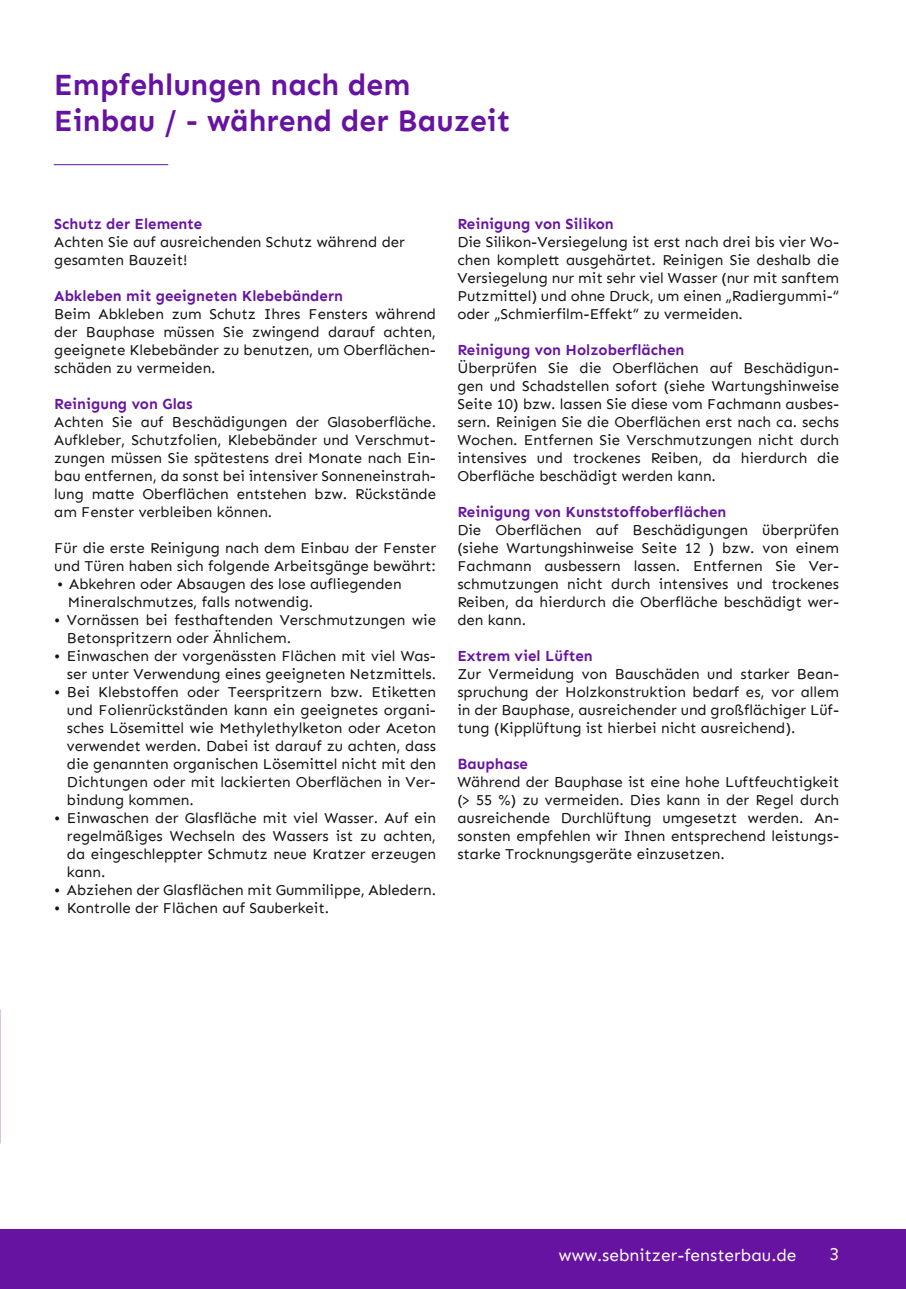
<style>
.page{position:relative;width:906px;height:1289px;background:#fff}
.page>*{position:absolute;margin:0;border:0;box-sizing:border-box;transform-origin:0 0}
.t1{font:700 30px/36px "Sen";color:#6713a2}
.t2{font:18px "Sen";color:#fff}
.t3{font:17.25px "Sen";color:#fff}
.t4{font:15px/18px "Sen";color:#131413;text-align:justify}
.t5{font:700 15px "Sen";color:#6713a2}
</style>
<div class="page">
<div style="left:0;top:1229px;width:906px;height:59px;background:#6713a2"></div>
<hr style="left:54px;top:164px;width:114px;height:1px;background:#6713a2">
<h1 class="t1" style="left:54px;top:67px;width:458px">Empfehlungen nach dem<br>Einbau / - während der Bauzeit</h1>
<p class="t5" style="left:54px;top:215px;width:150px">Schutz der Elemente</p>
<p class="t4" style="left:54px;top:233px;width:352px">Achten Sie auf ausreichenden Schutz während der gesamten Bauzeit!</p>
<p class="t5" style="left:54px;top:287px;width:290px">Abkleben mit geeigneten Klebebändern</p>
<p class="t4" style="left:54px;top:305px;width:383px">Beim Abkleben zum Schutz Ihres Fensters während der Bauphase müssen Sie zwingend darauf achten, geeignete Klebebänder zu benutzen, um Oberflächen&shy;schäden zu vermeiden.</p>
<p class="t5" style="left:54px;top:395px;width:140px">Reinigung von Glas</p>
<p class="t4" style="left:54px;top:413px;width:383px">Achten Sie auf Beschädigungen der Glasoberfläche.<br>Aufkleber, Schutzfolien, Klebebänder und Verschmut&shy;zungen müssen Sie spätestens drei Monate nach Ein&shy;bau entfernen, da sonst bei intensiver Sonneneinstrah&shy;lung matte Oberflächen entstehen bzw. Rückstände am Fenster verbleiben können.</p>
<p class="t4" style="left:54px;top:539px;width:383px">Für die erste Reinigung nach dem Einbau der Fenster und Türen haben sich folgende Arbeitsgänge bewährt:</p>
<p class="t4" style="left:68px;top:575px;width:335px;text-indent:-10px">• Abkehren oder Absaugen des lose aufliegenden<br>Mineralschmutzes, falls notwendig.</p>
<p class="t4" style="left:67px;top:611px;width:370px;text-indent:-13px">• Vornässen bei festhaftenden Verschmutzungen wie<br>Betonspritzern oder Ähnlichem.</p>
<p class="t4" style="left:54px;top:647px;width:383px;text-align:right">• Einwaschen der vorgenässten Flächen mit viel Was&shy;ser unter Verwendung eines geeigneten Netzmittels.</p>
<p class="t4" style="left:67px;top:683px;width:370px;text-indent:-13px">• Bei Klebstoffen oder Teerspritzern bzw. Etiketten und Folienrückständen kann ein geeignetes organi&shy;sches Lösemittel wie Methylethylketon oder Aceton verwendet werden. Dabei ist darauf zu achten, dass die genannten organischen Lösemittel nicht mit den Dichtungen oder mit lackierten Oberflächen in Ver&shy;bindung kommen.</p>
<p class="t4" style="left:67px;top:809px;width:370px;text-indent:-13px">• Einwaschen der Glasfläche mit viel Wasser. Auf ein regelmäßiges Wechseln des Wassers ist zu achten, da eingeschleppter Schmutz neue Kratzer erzeugen kann.</p>
<p class="t4" style="left:54px;top:881px;width:383px">• Abziehen der Glasflächen mit Gummilippe, Abledern.</p>
<p class="t4" style="left:54px;top:899px;width:276px">• Kontrolle der Flächen auf Sauberkeit.</p>
<p class="t5" style="left:457px;top:215px;width:158px">Reinigung von Silikon</p>
<p class="t4" style="left:457px;top:233px;width:383px">Die Silikon-Versiegelung ist erst nach drei bis vier Wo&shy;chen komplett ausgehärtet. Reinigen Sie deshalb die Versiegelung nur mit sehr viel Wasser (nur mit sanftem Putzmittel) und ohne Druck, um einen „Radiergummi-“ oder „Schmierfilm-Effekt“ zu vermeiden.</p>
<p class="t5" style="left:457px;top:341px;width:228px">Reinigung von Holzoberflächen</p>
<p class="t4" style="left:457px;top:359px;width:383px">Überprüfen Sie die Oberflächen auf Beschädigun&shy;gen und Schadstellen sofort (siehe Wartungshinweise Seite 10) bzw. lassen Sie diese vom Fachmann ausbes&shy;sern. Reinigen Sie die Oberflächen erst nach ca. sechs Wochen. Entfernen Sie Verschmutzungen nicht durch intensives und trockenes Reiben, da hierdurch die Oberfläche beschädigt werden kann.</p>
<p class="t5" style="left:457px;top:503px;width:271px">Reinigung von Kunststoffoberflächen</p>
<p class="t4" style="left:457px;top:521px;width:383px">Die Oberflächen auf Beschädigungen überprüfen (siehe Wartungshinweise Seite 12 ) bzw. von einem Fachmann ausbessern lassen. Entfernen Sie Ver&shy;schmutzungen nicht durch intensives und trockenes Reiben, da hierdurch die Oberfläche beschädigt wer&shy;den kann.</p>
<p class="t5" style="left:457px;top:647px;width:137px">Extrem viel Lüften</p>
<p class="t4" style="left:457px;top:665px;width:383px">Zur Vermeidung von Bauschäden und starker Bean&shy;spruchung der Holzkonstruktion bedarf es, vor allem in der Bauphase, ausreichender und großflächiger Lüf&shy;tung (Kipplüftung ist hierbei nicht ausreichend).</p>
<p class="t5" style="left:457px;top:755px;width:72px">Bauphase</p>
<p class="t4" style="left:457px;top:773px;width:383px">Während der Bauphase ist eine hohe Luftfeuchtigkeit (&gt; 55 %) zu vermeiden. Dies kann in der Regel durch ausreichende Durchlüftung umgesetzt werden. An&shy;sonsten empfehlen wir Ihnen entsprechend leistungs&shy;starke Trocknungsgeräte einzusetzen.</p>
<p class="t3" style="left:559px;top:1244px;width:239px">www.sebnitzer-fensterbau.de</p>
<p class="t2" style="left:829px;top:1243px;width:11px">3</p>
</div>
